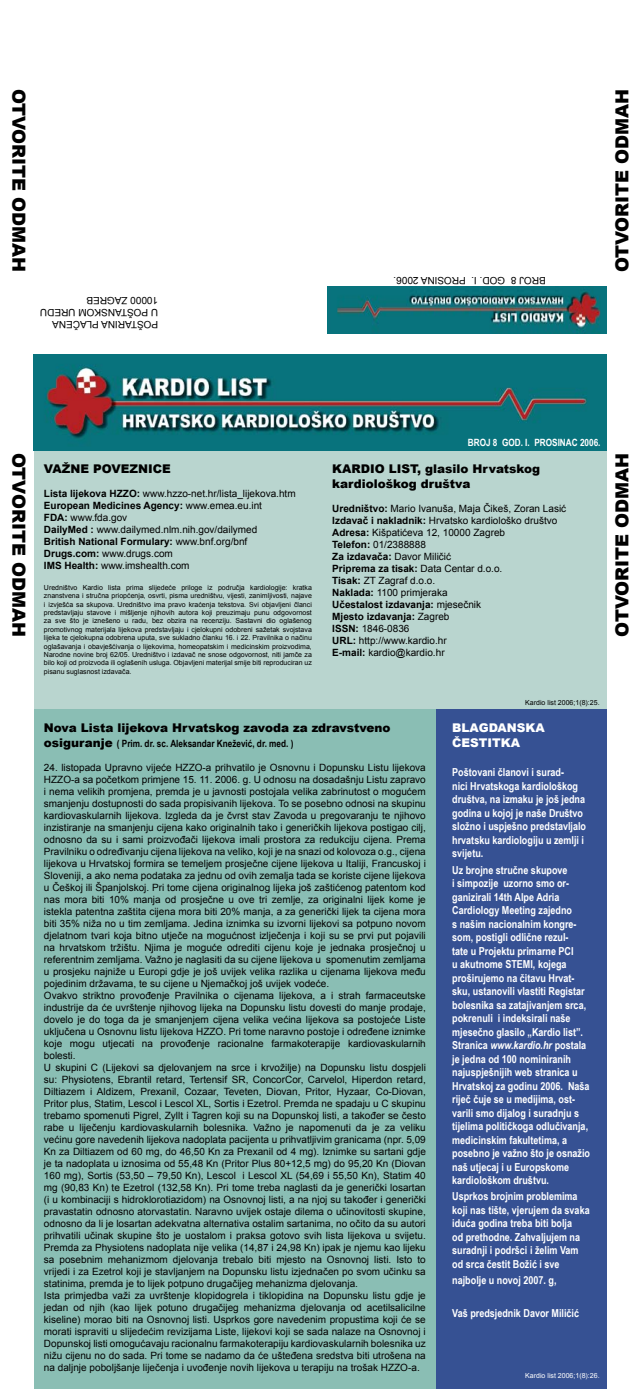
<style>
.page{position:relative;width:638px;height:1389px;background:#fff}
.page>*{position:absolute;margin:0;border:0;box-sizing:border-box;transform-origin:0 0}
.t1{font:900 18px "Arial";color:#000}
.t2{font:900 12px/14.4px "Arial";color:#000}
.t3{font:900 12px/14.4px "Arial";color:#fff}
.t4{font:700 11px/13.5px "Arial Narrow";color:#fff}
.t5{font:10px/12px "Arial";color:#000}
.t6{font:700 10px "Arial Narrow";color:#000}
.t7{font:700 10px "Arial Narrow";color:#fff}
.t8{font:7px/8.4px "Arial";color:#000;text-align:justify}
.t9{font:7px "Arial";color:#fff}
.s1{font-weight:700}
.s2{font-family:"Arial";font-weight:900;font-size:12px}
.s3{font-style:italic}
</style>
<div class="page">
<div style="left:34px;top:709px;width:402px;height:680px;background:#8abeb4"></div>
<div style="left:437px;top:704px;width:170px;height:685px;background:#365193"></div>
<div style="left:34px;top:449px;width:286px;height:260px;background:#b9d5cf"></div>
<div style="left:320px;top:449px;width:287px;height:260px;background:#b9d5cf"></div>
<img style="left:34px;top:354px;width:573px;height:96px">
<img style="left:328px;top:287px;width:279px;height:46px">
<h1 class="t1" style="left:32px;top:89px;width:185px;rotate:90deg">OTVORITE ODMAH</h1>
<p class="t5" style="left:158px;top:330px;width:120px;rotate:-180deg">POŠTARINA PLAČENA<br>U POŠTANSKOM UREDU<br>10000 ZAGREB</p>
<p class="t5" style="left:546px;top:287px;width:154px;rotate:-180deg">BROJ 8 GOD. I. PROSINA 2006.</p>
<h1 class="t1" style="left:609px;top:272px;width:185px;rotate:-90deg">OTVORITE ODMAH</h1>
<p class="t7" style="left:468px;top:435px;width:134px">BROJ 8 GOD. I. PROSINAC 2006.</p>
<h1 class="t1" style="left:32px;top:453px;width:185px;rotate:90deg">OTVORITE ODMAH</h1>
<h1 class="t1" style="left:609px;top:637px;width:185px;rotate:-90deg">OTVORITE ODMAH</h1>
<p class="t2" style="left:44px;top:462px;width:128px">VAŽNE POVEZNICE</p>
<p class="t5" style="left:44px;top:488px;width:253px"><span class="s1">Lista lijekova HZZO:</span> www.hzzo-net.hr/lista_lijekova.htm <span class="s1">European Medicines Agency:</span> www.emea.eu.int<br><span class="s1">FDA:</span> www.fda.gov<br><span class="s1">DailyMed :</span> www.dailymed.nlm.nih.gov/dailymed<br><span class="s1">British National Formulary:</span> www.bnf.org/bnf <span class="s1">Drugs.com:</span> www.drugs.com<br><span class="s1">IMS Health:</span> www.imshealth.com</p>
<p class="t8" style="left:44px;top:583px;width:269px">Uredništvo Kardio lista prima slijedeće priloge iz područja kardiologije: kratka znanstvena i stručna priopćenja, osvrti, pisma uredništvu, vijesti, zanimljivosti, najave i izvješća sa skupova. Uredništvo ima pravo kraćenja tekstova. Svi objavljeni članci predstavljaju stavove i mišljenje njihovih autora koji preuzimaju punu odgovornost za sve što je iznešeno u radu, bez obzira na recenziju. Sastavni dio oglašenog promotivnog materijala lijekova predstavljaju i cjelokupni odobreni sažetak svojstava lijeka te cjelokupna odobrena uputa, sve sukladno članku 16. i 22. Pravilnika o načinu oglašavanja i obavješćivanja o lijekovima, homeopatskim i medicinskim proizvodima, Narodne novine broj 62/05. Uredništvo i izdavač ne snose odgovornost, niti jamče za bilo koji od proizvoda ili oglašenih usluga. Objavljeni materijal smije biti reproduciran uz pisanu suglasnost izdavača.</p>
<p class="t2" style="left:332px;top:462px;width:209px">KARDIO LIST, glasilo Hrvatskog kardiološkog društva</p>
<p class="t5" style="left:332px;top:502px;width:235px"><span class="s1">Uredništvo:</span> Mario Ivanuša, Maja Čikeš, Zoran Lasić<br><span class="s1">Izdavač i nakladnik:</span> Hrvatsko kardiološko društvo<br><span class="s1">Adresa:</span> Kišpatićeva 12, 10000 Zagreb<br><span class="s1">Telefon:</span> 01/2388888<br><span class="s1">Za izdavača:</span> Davor Miličić<br><span class="s1">Priprema za tisak:</span> Data Centar d.o.o.<br><span class="s1">Tisak:</span> ZT Zagraf d.o.o.<br><span class="s1">Naklada:</span> 1100 primjeraka<br><span class="s1">Učestalost izdavanja:</span> mjesečnik<br><span class="s1">Mjesto izdavanja:</span> Zagreb<br><span class="s1">ISSN:</span> 1846-0836<br><span class="s1">URL:</span> http://www.kardio.hr<br><span class="s1">E-mail:</span> kardio@kardio.hr</p>
<p class="t2" style="left:44px;top:721px;width:348px">Nova Lista lijekova Hrvatskog zavoda za zdravstveno</p>
<p class="t6" style="left:44px;top:736px;width:251px"><span class="s2">osiguranje</span> ( Prim. dr. sc. Aleksandar Knežević, dr. med. )</p>
<p class="t5" style="left:44px;top:761px;width:383px">24. listopada Upravno vijeće HZZO-a prihvatilo je Osnovnu i Dopunsku Listu lijekova HZZO-a sa početkom primjene 15. 11. 2006. g. U odnosu na dosadašnju Listu zapravo i nema velikih promjena, premda je u javnosti postojala velika zabrinutost o mogućem smanjenju dostupnosti do sada propisivanih lijekova. To se posebno odnosi na skupinu kardiovaskularnih lijekova. Izgleda da je čvrst stav Zavoda u pregovaranju te njihovo inzistiranje na smanjenju cijena kako originalnih tako i generičkih lijekova postigao cilj, odnosno da su i sami proizvođači lijekova imali prostora za redukciju cijena. Prema Pravilniku o određivanju cijena lijekova na veliko, koji je na snazi od kolovoza o.g., cijena lijekova u Hrvatskoj formira se temeljem prosječne cijene lijekova u Italiji, Francuskoj i Sloveniji, a ako nema podataka za jednu od ovih zemalja tada se koriste cijene lijekova u Češkoj ili Španjolskoj. Pri tome cijena originalnog lijeka još zaštićenog patentom kod nas mora biti 10% manja od prosječne u ove tri zemlje, za originalni lijek kome je istekla patentna zaštita cijena mora biti 20% manja, a za generički lijek ta cijena mora biti 35% niža no u tim zemljama. Jedina iznimka su izvorni lijekovi sa potpuno novom djelatnom tvari koja bitno utječe na mogućnost izlječenja i koji su se prvi put pojavili na hrvatskom tržištu. Njima je moguće odrediti cijenu koje je jednaka prosječnoj u referentnim zemljama. Važno je naglasiti da su cijene lijekova u spomenutim zemljama u prosjeku najniže u Europi gdje je još uvijek velika razlika u cijenama lijekova među pojedinim državama, te su cijene u Njemačkoj još uvijek vodeće.<br>Ovakvo striktno provođenje Pravilnika o cijenama lijekova, a i strah farmaceutske industrije da će uvrštenje njihovog lijeka na Dopunsku listu dovesti do manje prodaje, dovelo je do toga da je smanjenjem cijena velika većina lijekova sa postojeće Liste uključena u Osnovnu listu lijekova HZZO. Pri tome naravno postoje i određene iznimke koje mogu utjecati na provođenje racionalne farmakoterapije kardiovaskularnih bolesti.<br>U skupini C (Lijekovi sa djelovanjem na srce i krvožilje) na Dopunsku listu dospjeli su: Physiotens, Ebrantil retard, Tertensif SR, ConcorCor, Carvelol, Hiperdon retard, Diltiazem i Aldizem, Prexanil, Cozaar, Teveten, Diovan, Pritor, Hyzaar, Co-Diovan, Pritor plus, Statim, Lescol i Lescol XL, Sortis i Ezetrol. Premda ne spadaju u C skupinu trebamo spomenuti Pigrel, Zyllt i Tagren koji su na Dopunskoj listi, a također se često rabe u liječenju kardiovaskularnih bolesnika. Važno je napomenuti da je za veliku većinu gore navedenih lijekova nadoplata pacijenta u prihvatljivim granicama (npr. 5,09<br>Kn za Diltiazem od 60 mg, do 46,50 Kn za Prexanil od 4 mg). Iznimke su sartani gdje je ta nadoplata u iznosima od 55,48 Kn (Pritor Plus 80+12,5 mg) do 95,20 Kn (Diovan 160 mg), Sortis (53,50 – 79,50 Kn), Lescol i Lescol XL (54,69 i 55,50 Kn), Statim 40 mg (90,83 Kn) te Ezetrol (132,58 Kn). Pri tome treba naglasti da je generički losartan (i u kombinaciji s hidroklorotiazidom) na Osnovnoj listi, a na njoj su također i generički pravastatin odnosno atorvastatin. Naravno uvijek ostaje dilema o učinovitosti skupine, odnosno da li je losartan adekvatna alternativa ostalim sartanima, no očito da su autori prihvatili učinak skupine što je uostalom i praksa gotovo svih lista lijekova u svijetu.<br>Premda za Physiotens nadoplata nije velika (14,87 i 24,98 Kn) ipak je njemu kao lijeku sa posebnim mehanizmom djelovanja trebalo biti mjesto na Osnovnoj listi. Isto to vrijedi i za Ezetrol koji je stavljanjem na Dopunsku listu izjednačen po svom učinku sa statinima, premda je to lijek potpuno drugačijeg mehanizma djelovanja.<br>Ista primjedba važi za uvrštenje klopidogrela i tiklopidina na Dopunsku listu gdje je jedan od njih (kao lijek potuno drugačijeg mehanizma djelovanja od acetilsalicilne kiseline) morao biti na Osnovnoj listi. Usprkos gore navedenim propustima koji će se morati ispraviti u slijedećim revizijama Liste, lijekovi koji se sada nalaze na Osnovnoj i Dopunskoj listi omogućavaju racionalnu farmakoterapiju kardiovaskularnih bolesnika uz nižu cijenu no do sada. Pri tome se nadamo da će ušteđena sredstva biti utrošena na na daljnje poboljšanje liječenja i uvođenje novih lijekova u terapiju na trošak HZZO-a.</p>
<p class="t8" style="left:525px;top:698px;width:76px">Kardio list 2006;1(8):25.</p>
<p class="t3" style="left:452px;top:721px;width:94px">BLAGDANSKA<br>ČESTITKA</p>
<p class="t4" style="left:452px;top:765px;width:135px">Poštovani članovi i surad-<br>nici Hrvatskoga kardiološkog društva, na izmaku je još jedna godina u kojoj je naše Društvo složno i uspješno predstavljalo hrvatsku kardiologiju u zemlji i svijetu.</p>
<p class="t4" style="left:452px;top:862px;width:139px">Uz brojne stručne skupove<br>i simpozije uzorno smo or&shy;ganizirali 14th Alpe Adria<br>Cardiology Meeting zajedno<br>s našim nacionalnim kongre&shy;som, postigli odlične rezul-<br>tate u Projektu primarne PCI<br>u akutnome STEMI, kojega proširujemo na čitavu Hrvat&shy;sku, ustanovili vlastiti Registar bolesnika sa zatajivanjem srca, pokrenuli i indeksirali naše mjesečno glasilo „Kardio list”.<br>Stranica <span class="s3">www.kardio.hr</span> postala je jedna od 100 nominiranih najuspješnijih web stranica u<br>Hrvatskoj za godinu 2006. Naša riječ čuje se u medijima, ost&shy;varili smo dijalog i suradnju s tijelima političkoga odlučivanja, medicinskim fakultetima, a posebno je važno što je osnažio naš utjecaj i u Europskome kardiološkom društvu.</p>
<p class="t4" style="left:452px;top:1189px;width:139px">Usprkos brojnim problemima koji nas tište, vjerujem da svaka iduća godina treba biti bolja<br>od prethodne. Zahvaljujem na suradnji i podršci i želim Vam od srca čestit Božić i sve</p>
<p class="t4" style="left:452px;top:1273px;width:106px">najbolje u novoj 2007. g,</p>
<p class="t4" style="left:452px;top:1306px;width:128px">Vaš predsjednik Davor Miličić</p>
<p class="t9" style="left:525px;top:1371px;width:76px">Kardio list 2006;1(8):26.</p>
</div>
